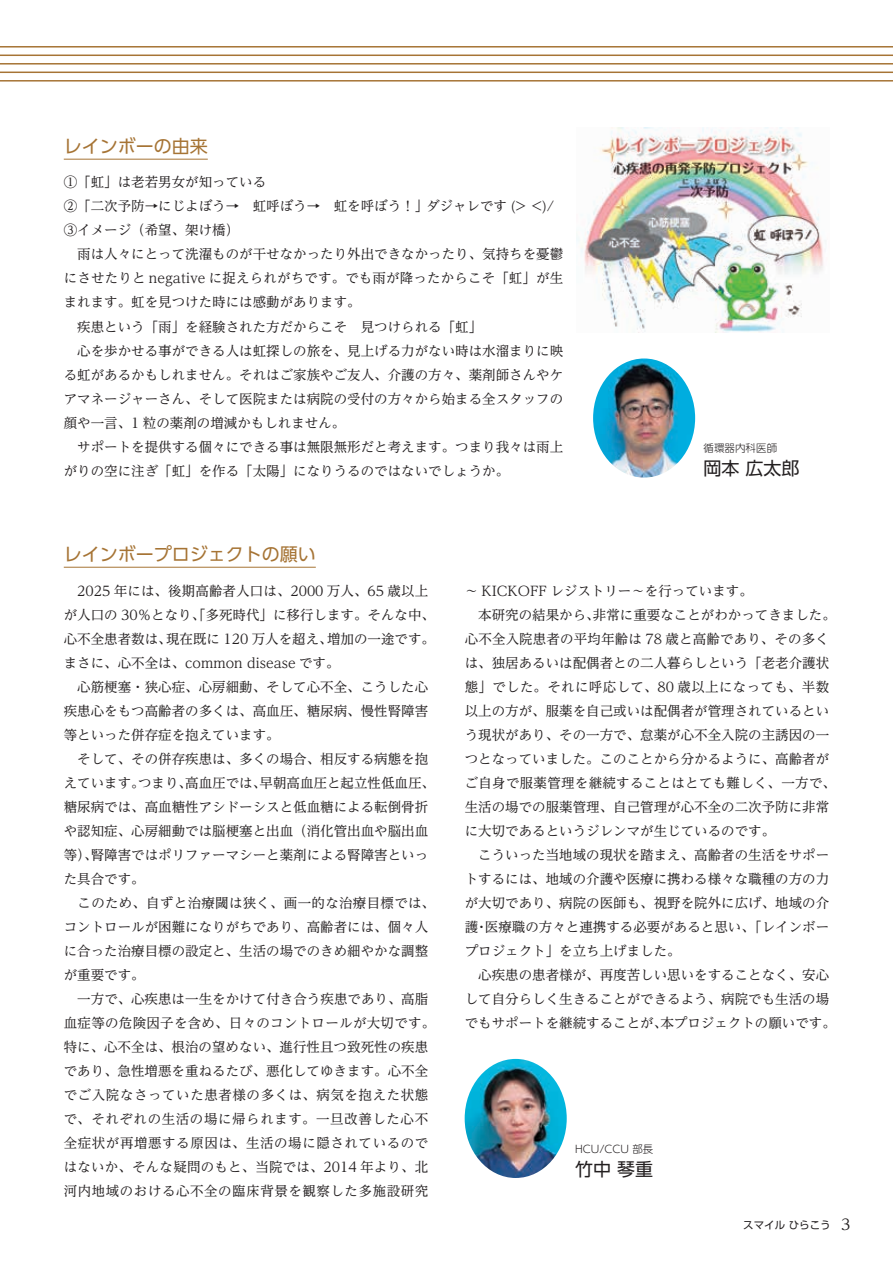
<style>
.page{position:relative;width:893px;height:1263px;background:#fff}
.page>*{position:absolute;margin:0;border:0;box-sizing:border-box;transform-origin:0 0}
.t1{font:18px "UD Shin Go Pr 6";color:#a67435}
.t2{font:18px "UD Shin Go Pr 6";color:#231f20}
.t3{font:13.5px/24px "UD Reimin Pr 6";color:#231f20}
.t4{font:300 10.5px "UD Shin Go Pr 6";color:#231f20}
.t5{font:10.5px "UD Shin Go Pr 6";color:#231f20}
.s1{font-family:"UD Reimin Pr 6";font-size:15px}
</style>
<div class="page">
<hr style="left:0;top:46px;width:893px;height:2px;background:#a67435">
<hr style="left:0;top:55px;width:893px;height:1px;background:#a67435">
<hr style="left:0;top:63px;width:893px;height:2px;background:#a67435">
<hr style="left:0;top:72px;width:893px;height:1px;background:#a67435">
<hr style="left:0;top:80px;width:893px;height:2px;background:#a67435">
<img style="left:576px;top:128px;width:250px;height:204px">
<hr style="left:64px;top:159px;width:144px;height:1px;background:#a67435">
<hr style="left:64px;top:567px;width:252px;height:1px;background:#a67435">
<img style="left:593px;top:358px;width:102px;height:120px">
<img style="left:465px;top:1059px;width:102px;height:119px">
<h1 class="t1" style="left:64px;top:132px;width:145px">レインボーの由来</h1>
<p class="t3" style="left:64px;top:170px;width:501px">①「虹」は老若男女が知っている<br>②「二次予防→にじよぼう→　虹呼ぼう→　虹を呼ぼう！」ダジャレです (&gt; &lt;)/ ③イメージ（希望、架け橋）<br>　雨は人々にとって洗濯ものが干せなかったり外出できなかったり、気持ちを憂鬱にさせたりと negative に捉えられがちです。でも雨が降ったからこそ「虹」が生まれます。虹を見つけた時には感動があります。<br>　疾患という「雨」を経験された方だからこそ　見つけられる「虹」<br>　心を歩かせる事ができる人は虹探しの旅を、見上げる力がない時は水溜まりに映る虹があるかもしれません。それはご家族やご友人、介護の方々、薬剤師さんやケアマネージャーさん、そして医院または病院の受付の方々から始まる全スタッフの顔や一言、1 粒の薬剤の増減かもしれません。<br>　サポートを提供する個々にできる事は無限無形だと考えます。つまり我々は雨上がりの空に注ぎ「虹」を作る「太陽」になりうるのではないでしょうか。</p>
<p class="t4" style="left:704px;top:440px;width:75px">循環器内科医師</p>
<h1 class="t2" style="left:704px;top:454px;width:97px">岡本 広太郎</h1>
<h1 class="t1" style="left:64px;top:540px;width:253px">レインボープロジェクトの願い</h1>
<p class="t3" style="left:64px;top:578px;width:373px">　2025 年には、後期高齢者人口は、2000 万人、65 歳以上が人口の 30％となり、「多死時代」に移行します。そんな中、心不全患者数は、現在既に 120 万人を超え、増加の一途です。まさに、心不全は、common disease です。<br>　心筋梗塞・狭心症、心房細動、そして心不全、こうした心疾患心をもつ高齢者の多くは、高血圧、糖尿病、慢性腎障害等といった併存症を抱えています。<br>　そして、その併存疾患は、多くの場合、相反する病態を抱えています。つまり、高血圧では、早朝高血圧と起立性低血圧、糖尿病では、高血糖性アシドーシスと低血糖による転倒骨折や認知症、心房細動では脳梗塞と出血（消化管出血や脳出血等）、腎障害ではポリファーマシーと薬剤による腎障害といった具合です。<br>　このため、自ずと治療閾は狭く、画一的な治療目標では、コントロールが困難になりがちであり、高齢者には、個々人に合った治療目標の設定と、生活の場でのきめ細やかな調整が重要です。<br>　一方で、心疾患は一生をかけて付き合う疾患であり、高脂血症等の危険因子を含め、日々のコントロールが大切です。特に、心不全は、根治の望めない、進行性且つ致死性の疾患であり、急性増悪を重ねるたび、悪化してゆきます。心不全でご入院なさっていた患者様の多くは、病気を抱えた状態で、それぞれの生活の場に帰られます。一旦改善した心不全症状が再増悪する原因は、生活の場に隠されているのではないか、そんな疑問のもと、当院では、2014 年より、北河内地域のおける心不全の臨床背景を観察した多施設研究</p>
<p class="t3" style="left:465px;top:578px;width:373px">〜 KICKOFF レジストリー〜を行っています。<br>　本研究の結果から、非常に重要なことがわかってきました。心不全入院患者の平均年齢は 78 歳と高齢であり、その多くは、独居あるいは配偶者との二人暮らしという「老老介護状態」でした。それに呼応して、80 歳以上になっても、半数以上の方が、服薬を自己或いは配偶者が管理されているという現状があり、その一方で、怠薬が心不全入院の主誘因の一つとなっていました。このことから分かるように、高齢者がご自身で服薬管理を継続することはとても難しく、一方で、生活の場での服薬管理、自己管理が心不全の二次予防に非常に大切であるというジレンマが生じているのです。<br>　こういった当地域の現状を踏まえ、高齢者の生活をサポートするには、地域の介護や医療に携わる様々な職種の方の力が大切であり、病院の医師も、視野を院外に広げ、地域の介護・医療職の方々と連携する必要があると思い、「レインボープロジェクト」を立ち上げました。<br>　心疾患の患者様が、再度苦しい思いをすることなく、安心して自分らしく生きることができるよう、病院でも生活の場でもサポートを継続することが、本プロジェクトの願いです。</p>
<p class="t4" style="left:575px;top:1140px;width:80px">HCU/CCU 部長</p>
<h1 class="t2" style="left:575px;top:1154px;width:79px">竹中 琴重</h1>
<p class="t5" style="left:743px;top:1216px;width:109px">スマイル ひらこう　<span class="s1">3</span></p>
</div>
